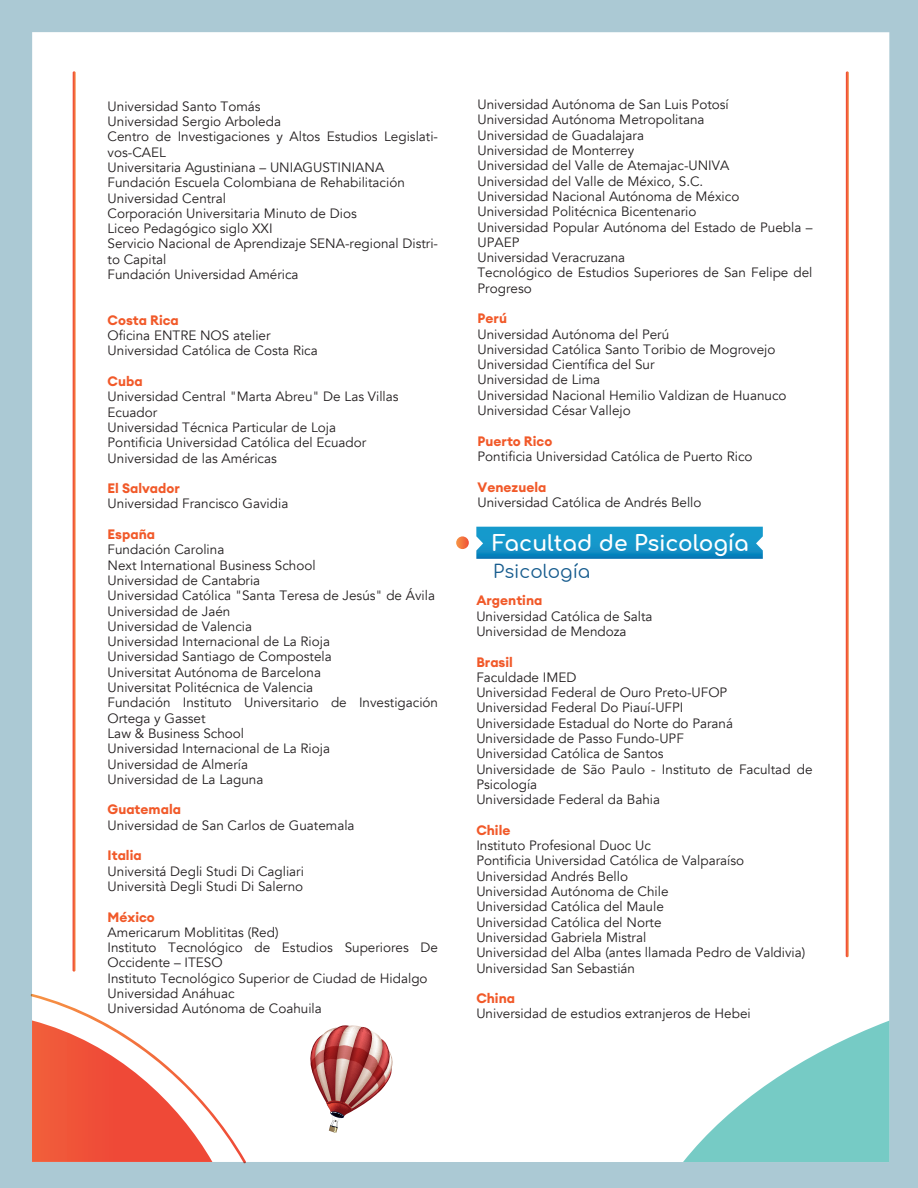
<style>
.page{position:relative;width:918px;height:1188px;background:#abc9d4}
.page>*{position:absolute;margin:0;border:0;box-sizing:border-box;transform-origin:0 0}
.t1{font:700 21.75px "Comfortaa";letter-spacing:-.01em;color:#fff}
.t2{font:18.3px "Comfortaa";color:#175c8e}
.t3{font:13.5px/15.3px "Avenir";color:#231f20}
.t4{font:700 13.5px "Euclid Circular A";color:#f15929}
</style>
<div class="page">
<div style="left:32px;top:32px;width:857px;height:1130px;background:#fff"></div>
<svg style="left:683px;top:1021px;width:206px;height:141px"></svg>
<svg style="left:31px;top:994px;width:215px;height:169px"></svg>
<svg style="left:73px;top:71px;width:3px;height:901px;background:#f37f58"></svg>
<svg style="left:846px;top:71px;width:3px;height:886px;background:#f2754d"></svg>
<svg style="left:310px;top:1025px;width:83px;height:108px"></svg>
<svg style="left:476px;top:527px;width:287px;height:32px;background:#1693c7"></svg>
<svg style="left:456px;top:536px;width:13px;height:13px"></svg>
<p class="t3" style="left:108px;top:99px;width:332px">Universidad Santo Tomás<br>Universidad Sergio Arboleda<br>Centro de Investigaciones y Altos Estudios Legislati&shy;vos-CAEL<br>Universitaria Agustiniana – UNIAGUSTINIANA Fundación Escuela Colombiana de Rehabilitación Universidad Central<br>Corporación Universitaria Minuto de Dios<br>Liceo Pedagógico siglo XXI<br>Servicio Nacional de Aprendizaje SENA-regional Distri&shy;to Capital<br>Fundación Universidad América</p>
<p class="t4" style="left:108px;top:311px;width:73px">Costa Rica</p>
<p class="t3" style="left:108px;top:328px;width:212px">Oficina ENTRE NOS atelier<br>Universidad Católica de Costa Rica</p>
<p class="t4" style="left:108px;top:373px;width:37px">Cuba</p>
<p class="t3" style="left:108px;top:389px;width:292px">Universidad Central "Marta Abreu" De Las Villas Ecuador<br>Universidad Técnica Particular de Loja<br>Pontificia Universidad Católica del Ecuador Universidad de las Américas</p>
<p class="t4" style="left:108px;top:480px;width:74px">El Salvador</p>
<p class="t3" style="left:108px;top:496px;width:182px">Universidad Francisco Gavidia</p>
<p class="t4" style="left:108px;top:526px;width:49px">España</p>
<p class="t3" style="left:108px;top:542px;width:332px">Fundación Carolina<br>Next International Business School<br>Universidad de Cantabria<br>Universidad Católica "Santa Teresa de Jesús" de Ávila<br>Universidad de Jaén<br>Universidad de Valencia<br>Universidad Internacional de La Rioja<br>Universidad Santiago de Compostela<br>Universitat Autónoma de Barcelona<br>Universitat Politécnica de Valencia<br>Fundación Instituto Universitario de Investigación<br>Ortega y Gasset<br>Law &amp; Business School<br>Universidad Internacional de La Rioja<br>Universidad de Almería<br>Universidad de La Laguna</p>
<p class="t4" style="left:108px;top:801px;width:75px">Guatemala</p>
<p class="t3" style="left:108px;top:818px;width:249px">Universidad de San Carlos de Guatemala</p>
<p class="t4" style="left:108px;top:847px;width:36px">Italia</p>
<p class="t3" style="left:108px;top:864px;width:198px">Universitá Degli Studi Di Cagliari<br>Università Degli Studi Di Salerno</p>
<p class="t4" style="left:108px;top:908px;width:49px">México</p>
<p class="t3" style="left:108px;top:925px;width:332px">Americarum Moblititas (Red)<br>Instituto Tecnológico de Estudios Superiores De Occidente – ITESO<br>Instituto Tecnológico Superior de Ciudad de Hidalgo Universidad Anáhuac<br>Universidad Autónoma de Coahuila</p>
<p class="t3" style="left:478px;top:97px;width:337px">Universidad Autónoma de San Luis Potosí<br>Universidad Autónoma Metropolitana<br>Universidad de Guadalajara<br>Universidad de Monterrey<br>Universidad del Valle de Atemajac-UNIVA<br>Universidad del Valle de México, S.C.<br>Universidad Nacional Autónoma de México Universidad Politécnica Bicentenario<br>Universidad Popular Autónoma del Estado de Puebla – UPAEP<br>Universidad Veracruzana<br>Tecnológico de Estudios Superiores de San Felipe del Progreso</p>
<p class="t4" style="left:478px;top:310px;width:31px">Perú</p>
<p class="t3" style="left:478px;top:327px;width:311px">Universidad Autónoma del Perú<br>Universidad Católica Santo Toribio de Mogrovejo Universidad Científica del Sur<br>Universidad de Lima<br>Universidad Nacional Hemilio Valdizan de Huanuco Universidad César Vallejo</p>
<p class="t4" style="left:478px;top:432px;width:76px">Puerto Rico</p>
<p class="t3" style="left:478px;top:449px;width:276px">Pontificia Universidad Católica de Puerto Rico</p>
<p class="t4" style="left:478px;top:478px;width:70px">Venezuela</p>
<p class="t3" style="left:478px;top:495px;width:226px">Universidad Católica de Andrés Bello</p>
<h1 class="t1" style="left:492px;top:523px;width:258px">Facultad de Psicología</h1>
<h2 class="t2" style="left:493px;top:555px;width:99px">Psicología</h2>
<p class="t4" style="left:476px;top:592px;width:68px">Argentina</p>
<p class="t3" style="left:476px;top:609px;width:178px">Universidad Católica de Salta<br>Universidad de Mendoza</p>
<p class="t4" style="left:476px;top:653px;width:38px">Brasil</p>
<p class="t3" style="left:476px;top:670px;width:338px">Faculdade IMED<br>Universidad Federal de Ouro Preto-UFOP<br>Universidad Federal Do Piauí-UFPI<br>Universidade Estadual do Norte do Paraná<br>Universidade de Passo Fundo-UPF<br>Universidad Católica de Santos<br>Universidade de São Paulo - Instituto de Facultad de<br>Psicología<br>Universidade Federal da Bahia</p>
<p class="t4" style="left:476px;top:821px;width:36px">Chile</p>
<p class="t3" style="left:476px;top:838px;width:331px">Instituto Profesional Duoc Uc<br>Pontificia Universidad Católica de Valparaíso Universidad Andrés Bello<br>Universidad Autónoma de Chile<br>Universidad Católica del Maule<br>Universidad Católica del Norte<br>Universidad Gabriela Mistral<br>Universidad del Alba (antes llamada Pedro de Valdivia)<br>Universidad San Sebastián</p>
<p class="t4" style="left:476px;top:990px;width:40px">China</p>
<p class="t3" style="left:476px;top:1006px;width:276px">Universidad de estudios extranjeros de Hebei</p>
</div>
